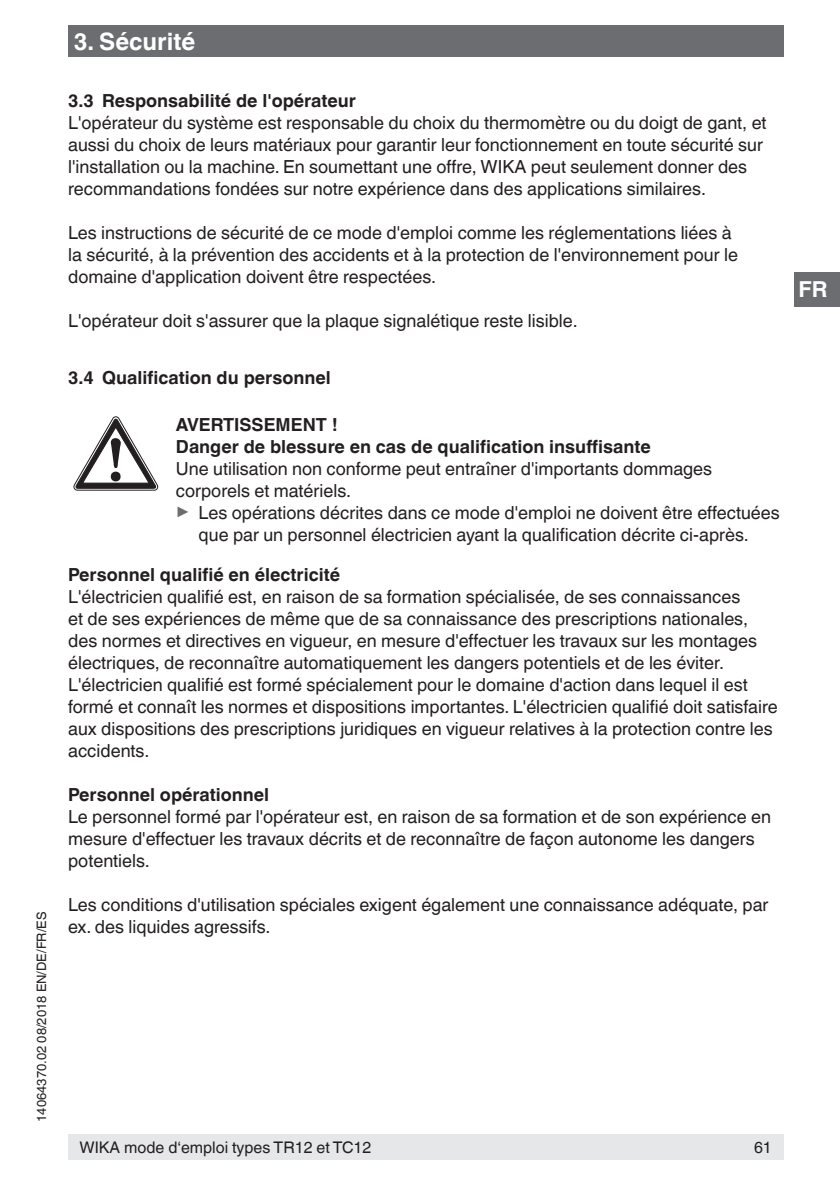
<style>
.page{position:relative;width:840px;height:1191px;background:#fff}
.page>*{position:absolute;margin:0;border:0;box-sizing:border-box;transform-origin:0 0}
.t1{font:700 24px "Helvetica World";color:#fff}
.t2{font:700 22px "Helvetica World";color:#fff}
.t3{font:18px/22px "Helvetica World";color:#231f20}
.t4{font:700 18px/22px "Helvetica World";color:#231f20}
.t5{font:16px "Helvetica World";color:#231f20}
.t6{font:13px "Helvetica World";color:#231f20}
.s1{font-size:17.6px;color:#6c6d70}
</style>
<div class="page">
<div style="left:68px;top:26px;width:714px;height:31px;background:#6c6d70"></div>
<div style="left:794px;top:272px;width:45px;height:34px;background:#6c6d70"></div>
<div style="left:68px;top:1134px;width:714px;height:25px;background:#e6e7e9"></div>
<svg style="left:74px;top:416px;width:84px;height:74px"></svg>
<p class="t6" style="left:34px;top:1121px;width:211px;rotate:-90deg">14064370.02 08/2018 EN/DE/FR/ES</p>
<h1 class="t1" style="left:74px;top:27px;width:123px">3. Sécurité</h1>
<p class="t4" style="left:68px;top:90px;width:289px">3.3 Responsabilité de l'opérateur</p>
<p class="t3" style="left:68px;top:112px;width:699px">L'opérateur du système est responsable du choix du thermomètre ou du doigt de gant, et aussi du choix de leurs matériaux pour garantir leur fonctionnement en toute sécurité sur l'installation ou la machine. En soumettant une offre, WIKA peut seulement donner des recommandations fondées sur notre expérience dans des applications similaires.</p>
<p class="t3" style="left:68px;top:222px;width:671px">Les instructions de sécurité de ce mode d'emploi comme les réglementations liées à la sécurité, à la prévention des accidents et à la protection de l'environnement pour le domaine d'application doivent être respectées.</p>
<p class="t3" style="left:68px;top:310px;width:511px">L'opérateur doit s'assurer que la plaque signalétique reste lisible.</p>
<p class="t4" style="left:68px;top:367px;width:264px">3.4 Qualification du personnel</p>
<p class="t4" style="left:176px;top:413px;width:476px">AVERTISSEMENT !<br>Danger de blessure en cas de qualification insuffisante</p>
<p class="t3" style="left:176px;top:457px;width:537px">Une utilisation non conforme peut entraîner d'importants dommages</p>
<p class="t3" style="left:176px;top:479px;width:177px">corporels et matériels.</p>
<p class="t3" style="left:176px;top:501px;width:605px"><span class="s1">▶</span> Les opérations décrites dans ce mode d'emploi ne doivent être effectuées</p>
<p class="t3" style="left:198px;top:523px;width:551px">que par un personnel électricien ayant la qualification décrite ci-après.</p>
<p class="t4" style="left:68px;top:563px;width:273px">Personnel qualifié en électricité</p>
<p class="t3" style="left:68px;top:585px;width:710px">L'électricien qualifié est, en raison de sa formation spécialisée, de ses connaissances<br>et de ses expériences de même que de sa connaissance des prescriptions nationales, des normes et directives en vigueur, en mesure d'effectuer les travaux sur les montages électriques, de reconnaître automatiquement les dangers potentiels et de les éviter.<br>L'électricien qualifié est formé spécialement pour le domaine d'action dans lequel il est formé et connaît les normes et dispositions importantes. L'électricien qualifié doit satisfaire aux dispositions des prescriptions juridiques en vigueur relatives à la protection contre les accidents.</p>
<p class="t4" style="left:68px;top:783px;width:202px">Personnel opérationnel</p>
<p class="t3" style="left:68px;top:805px;width:704px">Le personnel formé par l'opérateur est, en raison de sa formation et de son expérience en mesure d'effectuer les travaux décrits et de reconnaître de façon autonome les dangers potentiels.</p>
<p class="t3" style="left:68px;top:893px;width:701px">Les conditions d'utilisation spéciales exigent également une connaissance adéquate, par ex. des liquides agressifs.</p>
<p class="t2" style="left:798px;top:277px;width:30px">FR</p>
<p class="t5" style="left:79px;top:1137px;width:293px">WIKA mode d‘emploi types TR12 et TC12</p>
<p class="t5" style="left:753px;top:1137px;width:19px">61</p>
</div>
